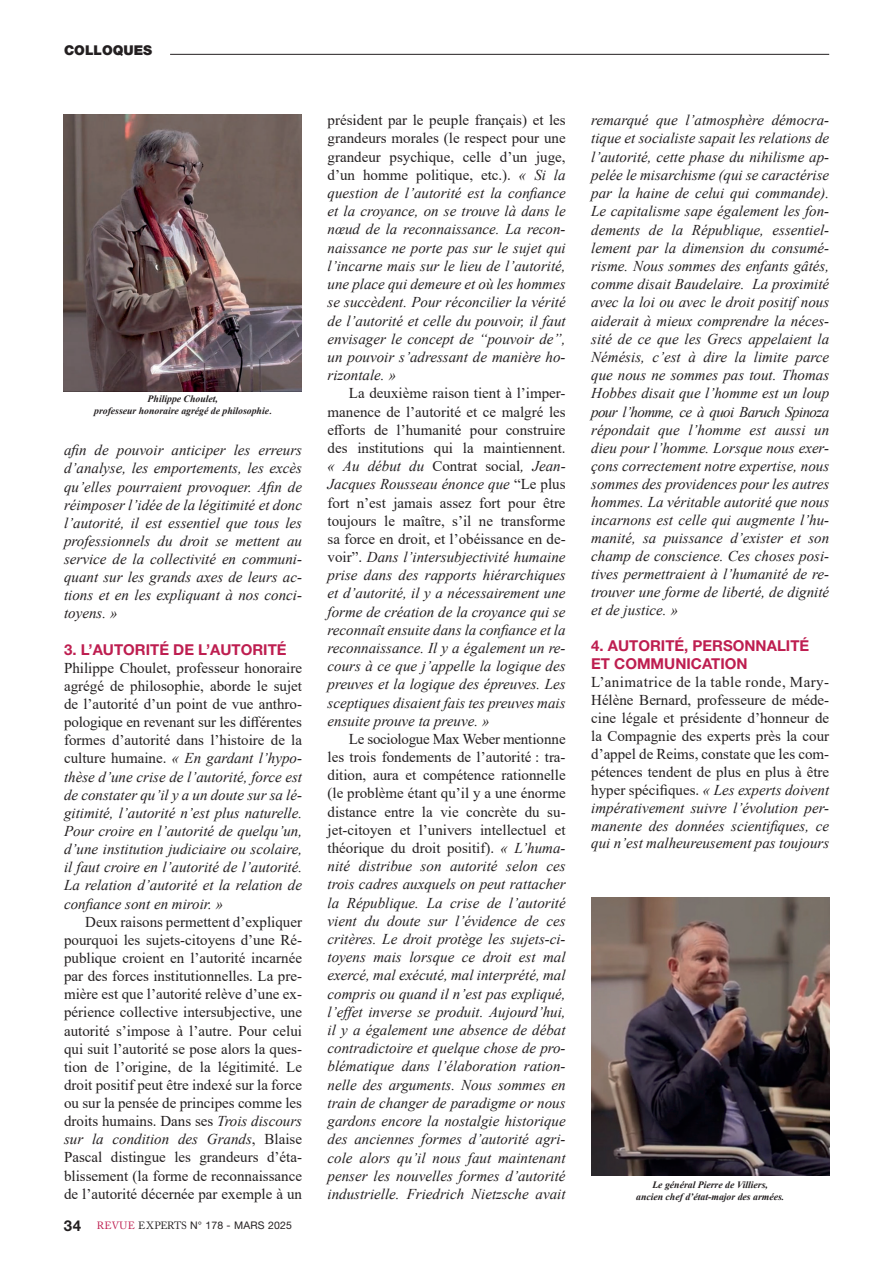
<style>
.page{position:relative;width:893px;height:1263px;background:#fff}
.page>*{position:absolute;margin:0;border:0;box-sizing:border-box;transform-origin:0 0}
.t1{font:italic 15px/18.1px "Times New Roman";color:#231f20;text-align:justify}
.t2{font:15px/18.1px "Times New Roman";color:#231f20;text-align:justify}
.t3{font:700 15px/18px "Helvetica Neue LT Std";color:#be1e50}
.t4{font:900 13.5px "Helvetica Neue LT Std";color:#231f20}
.t5{font:10.5px "Helvetica Neue LT Std";letter-spacing:.02em;color:#231f20}
.t6{font:italic 700 9.75px/11.7px "Times New Roman";color:#231f20;text-align:center}
.s1{font-family:"Times"}
.s2{font-style:normal}
.s3{font-style:italic}
.s4{font-weight:700;font-size:15px}
.s5{font-family:"Adobe Caslon Pro";color:#be1e50}
.s6{font-family:"Adobe Caslon Pro"}
</style>
<div class="page">
<hr style="left:170px;top:54px;width:659px;height:1px;background:#231f20">
<img style="left:591px;top:897px;width:238px;height:279px">
<img style="left:64px;top:115px;width:238px;height:276px">
<p class="t4" style="left:64px;top:42px;width:90px">COLLOQUES</p>
<p class="t6" style="left:94px;top:393px;width:179px">Philippe Choulet,<br>professeur honoraire agrégé de philosophie<span class="s1">.</span></p>
<p class="t1" style="left:64px;top:441px;width:240px">afin de pouvoir anticiper les erreurs d’analyse, les emportements, les excès qu’elles pourraient provoquer. Afin de réimposer l’idée de la légitimité et donc l’autorité, il est essentiel que tous les professionnels du droit se mettent au service de la collectivité en communi&shy;quant sur les grands axes de leurs ac&shy;tions et en les expliquant à nos conci&shy;toyens. »</p>
<p class="t3" style="left:64px;top:640px;width:224px">3. L’AUTORITÉ DE L’AUTORITÉ</p>
<p class="t1" style="left:64px;top:658px;width:240px"><span class="s2">Philippe Choulet, professeur honoraire agrégé de philosophie, aborde le sujet de l’autorité d’un point de vue anthro&shy;pologique en revenant sur les différentes formes d’autorité dans l’histoire de la culture humaine.</span> « En gardant l’hypo&shy;thèse d’une crise de l’autorité, force est de constater qu’il y a un doute sur sa lé&shy;gitimité, l’autorité n’est plus naturelle.<br>Pour croire en l’autorité de quelqu’un, d’une institution judiciaire ou scolaire, il faut croire en l’autorité de l’autorité.<br>La relation d’autorité et la relation de confiance sont en miroir. »</p>
<p class="t2" style="left:64px;top:912px;width:240px;text-indent:21px">Deux raisons permettent d’expliquer pourquoi les sujets-citoyens d’une Ré&shy;publique croient en l’autorité incarnée par des forces institutionnelles. La pre&shy;mière est que l’autorité relève d’une ex&shy;périence collective intersubjective, une autorité s’impose à l’autre. Pour celui qui suit l’autorité se pose alors la ques&shy;tion de l’origine, de la légitimité. Le droit positif peut être indexé sur la force ou sur la pensée de principes comme les droits humains. Dans ses <span class="s3">Trois discours sur la condition des Grands</span>, Blaise Pascal distingue les grandeurs d’éta&shy;blissement (la forme de reconnaissance de l’autorité décernée par exemple à un</p>
<p class="t5" style="left:64px;top:1219px;width:230px"><span class="s4">34</span> <span class="s5">REVUE</span> <span class="s6">EXPERTS</span> N° 178 - MARS 2025</p>
<p class="t1" style="left:328px;top:111px;width:240px"><span class="s2">président par le peuple français) et les grandeurs morales (le respect pour une grandeur psychique, celle d’un juge, d’un homme politique, etc.).</span> « Si la question de l’autorité est la confiance et la croyance, on se trouve là dans le nœud de la reconnaissance. La recon&shy;naissance ne porte pas sur le sujet qui l’incarne mais sur le lieu de l’autorité, une place qui demeure et où les hommes se succèdent. Pour réconcilier la vérité de l’autorité et celle du pouvoir, il faut envisager le concept de “pouvoir de”, un pouvoir s’adressant de manière ho&shy;rizontale. »</p>
<p class="t1" style="left:328px;top:384px;width:240px;text-indent:21px"><span class="s2">La deuxième raison tient à l’imper&shy;manence de l’autorité et ce malgré les efforts de l’humanité pour construire des institutions qui la maintiennent. </span>« Au début du <span class="s2">Contrat social</span>, Jean-Jacques Rousseau énonce que <span class="s2">“Le plus fort n’est jamais assez fort pour être toujours le maître, s’il ne transforme sa force en droit, et l’obéissance en de&shy;voir”.</span> Dans l’intersubjectivité humaine prise dans des rapports hiérarchiques et d’autorité, il y a nécessairement une forme de création de la croyance qui se reconnaît ensuite dans la confiance et la reconnaissance. Il y a également un re&shy;cours à ce que j’appelle la logique des preuves et la logique des épreuves. Les sceptiques disaient fais tes preuves mais ensuite prouve ta preuve. »</p>
<p class="t1" style="left:328px;top:729px;width:240px;text-indent:21px"><span class="s2">Le sociologue Max Weber mentionne les trois fondements de l’autorité : tra&shy;dition, aura et compétence rationnelle (le problème étant qu’il y a une énorme distance entre la vie concrète du su&shy;jet-citoyen et l’univers intellectuel et théorique du droit positif).</span> « L’huma&shy;nité distribue son autorité selon ces trois cadres auxquels on peut rattacher la République. La crise de l’autorité vient du doute sur l’évidence de ces critères. Le droit protège les sujets-ci&shy;toyens mais lorsque ce droit est mal exercé, mal exécuté, mal interprété, mal compris ou quand il n’est pas expliqué, l’effet inverse se produit. Aujourd’hui, il y a également une absence de débat contradictoire et quelque chose de pro&shy;blématique dans l’élaboration ration&shy;nelle des arguments. Nous sommes en train de changer de paradigme or nous gardons encore la nostalgie historique des anciennes formes d’autorité agri&shy;cole alors qu’il nous faut maintenant penser les nouvelles formes d’autorité industrielle. Friedrich Nietzsche avait</p>
<p class="t1" style="left:591px;top:111px;width:240px">remarqué que l’atmosphère démocra&shy;tique et socialiste sapait les relations de l’autorité, cette phase du nihilisme ap&shy;pelée le misarchisme (qui se caractérise par la haine de celui qui commande).<br>Le capitalisme sape également les fon&shy;dements de la République, essentiel&shy;lement par la dimension du consumé&shy;risme. Nous sommes des enfants gâtés, comme disait Baudelaire. La proximité avec la loi ou avec le droit positif nous aiderait à mieux comprendre la néces&shy;sité de ce que les Grecs appelaient la Némésis, c’est à dire la limite parce que nous ne sommes pas tout. Thomas Hobbes disait que l’homme est un loup pour l’homme, ce à quoi Baruch Spinoza répondait que l’homme est aussi un dieu pour l’homme. Lorsque nous exer&shy;çons correctement notre expertise, nous sommes des providences pour les autres hommes. La véritable autorité que nous incarnons est celle qui augmente l’hu&shy;manité, sa puissance d’exister et son champ de conscience. Ces choses posi&shy;tives permettraient à l’humanité de re&shy;trouver une forme de liberté, de dignité et de justice. »</p>
<p class="t3" style="left:591px;top:636px;width:220px">4. AUTORITÉ, PERSONNALITÉ<br>ET COMMUNICATION</p>
<p class="t2" style="left:591px;top:672px;width:240px">L’animatrice de la table ronde, Mary-Hélène Bernard, professeure de méde&shy;cine légale et présidente d’honneur de la Compagnie des experts près la cour d’appel de Reims, constate que les com&shy;pétences tendent de plus en plus à être hyper spécifiques. <span class="s3">« Les experts doivent impérativement suivre l’évolution per&shy;manente des données scientifiques, ce qui n’est malheureusement pas toujours</span></p>
<p class="t6" style="left:636px;top:1178px;width:150px">Le général Pierre de Villiers,<br>ancien chef d’état-major des armées.</p>
</div>
